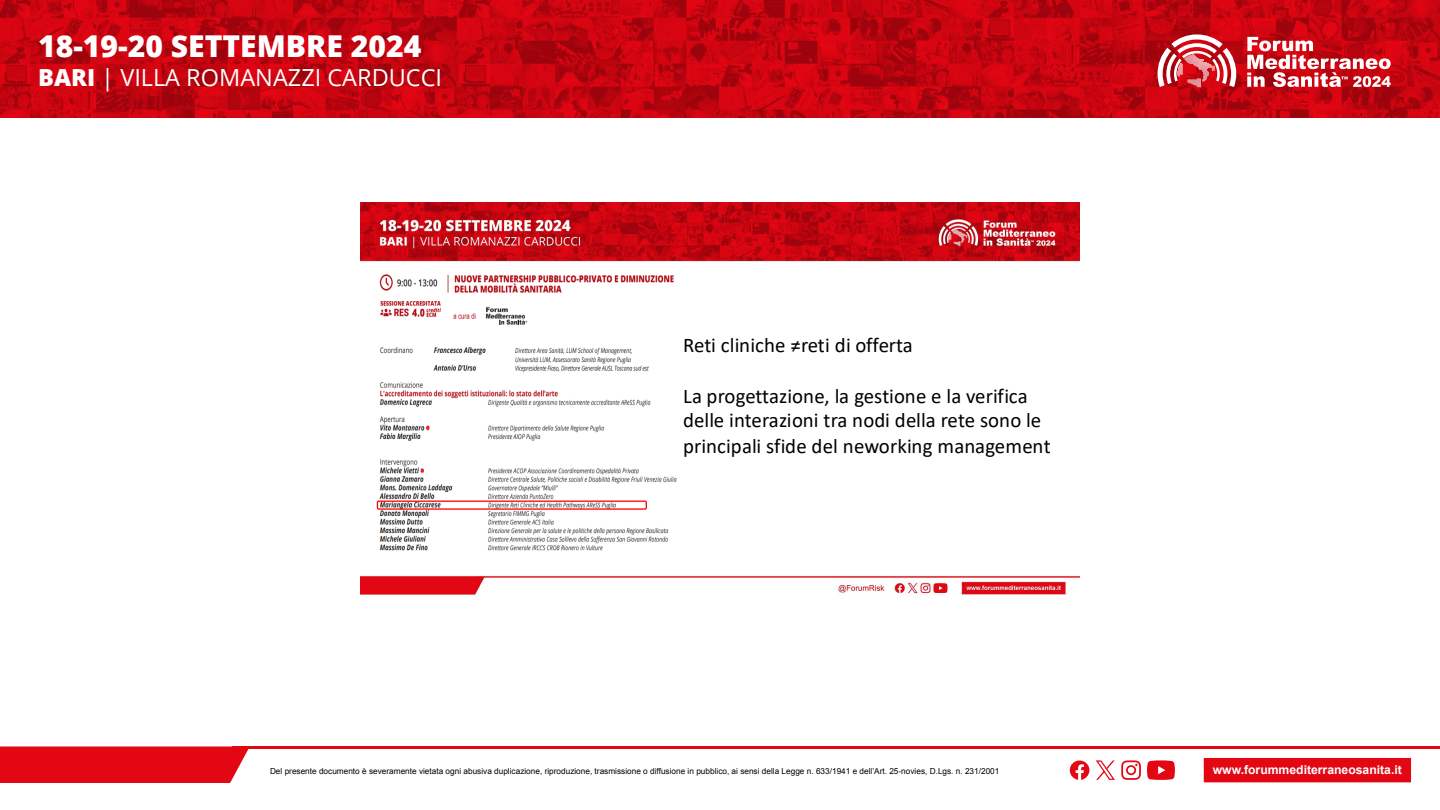
<style>
.page{position:relative;width:1440px;height:810px;background:#fff}
.page>*{position:absolute;margin:0;border:0;box-sizing:border-box;transform-origin:0 0}
.t1{font:800 30.08px "Open Sans";color:#fff}
.t2{font:23.55px "Open Sans";color:#fff}
.t3{font:20.85px/25px "Calibri";color:#000}
.t4{font:700 12.15px "Arial";color:#fff}
.t5{font:8.25px "Arial";color:#000}
.s1{font-weight:800}
</style>
<div class="page">
<div style="left:0;top:746px;width:249px;height:37px;background:#e30613"></div>
<hr style="left:232px;top:746px;width:1208px;height:3px;background:#e30613">
<div style="left:1203px;top:757px;width:209px;height:27px;background:#e30613;border:1px solid #fff"></div>
<svg style="left:1121px;top:760px;width:20px;height:20px"></svg>
<svg style="left:1147px;top:760px;width:28px;height:20px"></svg>
<svg style="left:1070px;top:761px;width:19px;height:19px"></svg>
<svg style="left:1096px;top:760px;width:19px;height:20px"></svg>
<svg style="left:0;top:0;width:1440px;height:117px;background:#c2040f"></svg>
<svg style="left:1158px;top:34px;width:78px;height:53px"></svg>
<svg style="left:1247px;top:37px;width:144px;height:50px"></svg>
<img style="left:360px;top:202px;width:720px;height:394px">
<img style="left:360px;top:269px;width:327px;height:288px">
<div style="left:377px;top:501px;width:270px;height:9px;border:1px solid #f00"></div>
<h1 class="t1" style="left:38px;top:24px;width:385px">18-19-20 SETTEMBRE 2024</h1>
<h2 class="t2" style="left:38px;top:62px;width:406px"><span class="s1">BARI</span> | VILLA ROMANAZZI CARDUCCI</h2>
<h3 class="t3" style="left:683px;top:332px;width:231px">Reti cliniche ≠reti di offerta</h3>
<h3 class="t3" style="left:683px;top:383px;width:369px">La progettazione, la gestione e la verifica delle interazioni tra nodi della rete sono le principali sfide del neworking management</h3>
<p class="t5" style="left:270px;top:766px;width:731px">Del presente documento è severamente vietata ogni abusiva duplicazione, riproduzione, trasmissione o diffusione in pubblico, ai sensi della Legge n. 633/1941 e dell’Art. 25-novies, D.Lgs. n. 231/2001</p>
<h3 class="t4" style="left:1213px;top:762px;width:191px">www.forummediterraneosanita.it</h3>
</div>
